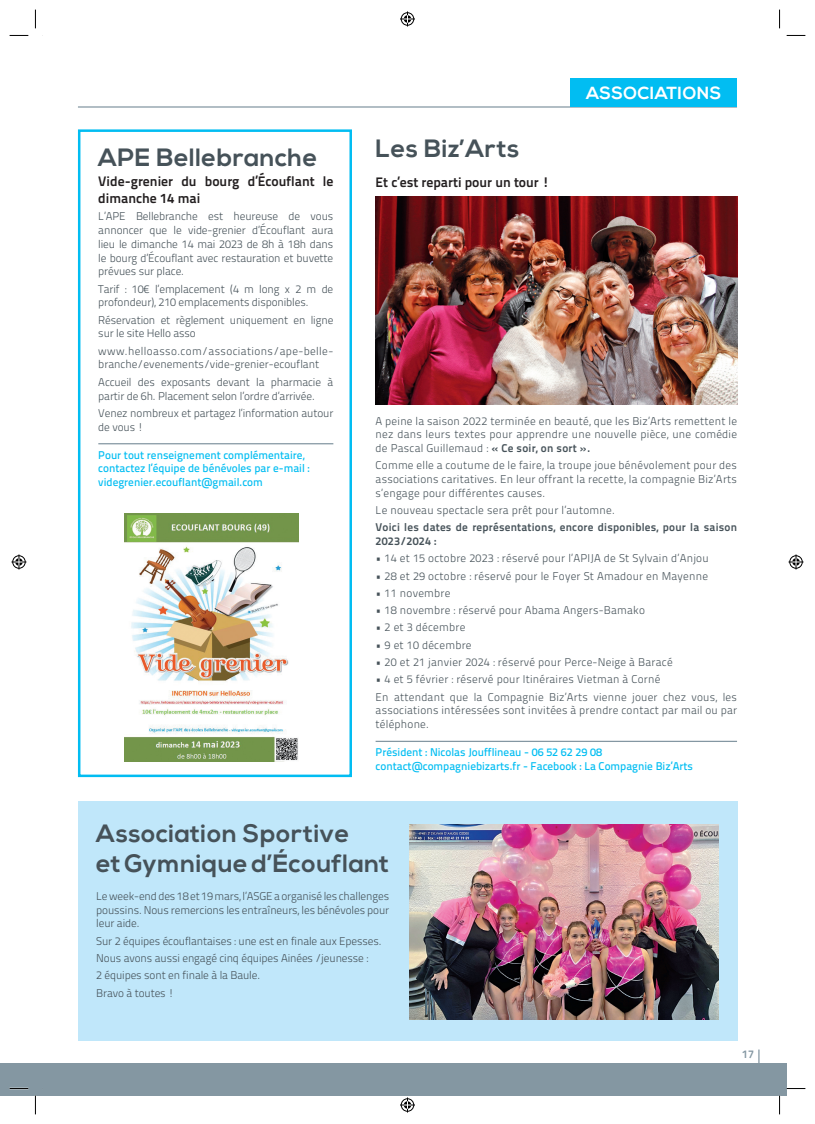
<style>
.page{position:relative;width:815px;height:1124px;background:#fff}
.page>*{position:absolute;margin:0;border:0;box-sizing:border-box;transform-origin:0 0}
.t1{font:700 25px/30px "Nexa";letter-spacing:.02em;color:#465259}
.t2{font:700 17.5px "Nexa";letter-spacing:.02em;color:#fff}
.t3{font:13.75px/16.5px "Titillium Text 22 L 800 wt";color:#231f20}
.t4{font:11.25px/13.8px "Titillium Text 22 L 250 wt";letter-spacing:.02em;color:#465259;text-align:justify}
.t5{font:11.25px/13.8px "Titillium Text 22 L 250 wt";letter-spacing:-.01em;color:#465259}
.t6{font:11.25px/13.8px "Titillium Text 22 L 600 wt";color:#01bdf2}
.t7{font:11.25px/13.8px "Titillium Text 22 L 250 wt";color:#465259}
.t8{font:11.25px/13.8px "Titillium Text 22 L 800 wt";letter-spacing:.02em;color:#465259}
.t9{font:11.25px "Titillium Text 22 L 800 wt";color:#8497a2}
.s1{font-family:"Titillium Text 22 L 800 wt"}
</style>
<div class="page">
<hr style="left:78px;top:106px;width:659px;height:2px;background:#8497a2">
<div style="left:78px;top:801px;width:659px;height:239px;background:#c0e7fa"></div>
<hr style="left:758px;top:1049px;width:2px;height:21px;background:#8497a2">
<div style="left:35px;top:1062px;width:752px;height:33px;background:#8497a2"></div>
<div style="left:570px;top:78px;width:167px;height:28px;background:#01bdf2"></div>
<hr style="left:98px;top:443px;width:235px;height:1px;background:#8497a2">
<hr style="left:376px;top:740px;width:361px;height:2px;background:#8497a2">
<div style="left:78px;top:129px;width:274px;height:648px;border:2px solid #01bdf2"></div>
<img style="left:125px;top:513px;width:173px;height:248px">
<img style="left:376px;top:197px;width:361px;height:207px">
<img style="left:410px;top:824px;width:308px;height:195px">
<div style="left:0;top:1062px;width:35px;height:33px;background:#8497a2"></div>
<svg style="left:10px;top:35px;width:19px;height:1px"></svg>
<svg style="left:787px;top:35px;width:18px;height:1px"></svg>
<svg style="left:10px;top:1087px;width:19px;height:2px"></svg>
<svg style="left:787px;top:1088px;width:18px;height:1px"></svg>
<svg style="left:35px;top:10px;width:1px;height:19px"></svg>
<svg style="left:35px;top:1095px;width:1px;height:19px"></svg>
<svg style="left:779px;top:10px;width:1px;height:19px"></svg>
<svg style="left:779px;top:1095px;width:1px;height:19px"></svg>
<svg style="left:400px;top:11px;width:15px;height:15px"></svg>
<svg style="left:400px;top:1097px;width:15px;height:15px"></svg>
<svg style="left:11px;top:554px;width:15px;height:15px"></svg>
<svg style="left:788px;top:554px;width:15px;height:15px"></svg>
<h1 class="t1" style="left:98px;top:144px;width:220px">APE Bellebranche</h1>
<p class="t3" style="left:98px;top:172px;width:237px">Vide-grenier du bourg d’Écouflant le dimanche 14 mai</p>
<p class="t4" style="left:98px;top:209px;width:237px">L’APE Bellebranche est heureuse de vous annoncer que le vide-grenier d’Écouflant aura lieu le dimanche 14 mai 2023 de 8h à 18h dans le bourg d’Écouflant avec restauration et buvette prévues sur place.</p>
<p class="t5" style="left:98px;top:281px;width:237px">Tarif : 10€ l’emplacement (4 m long x 2 m de profondeur), 210 emplacements disponibles.</p>
<p class="t5" style="left:98px;top:312px;width:237px">Réservation et règlement uniquement en ligne sur le site Hello asso</p>
<p class="t7" style="left:98px;top:343px;width:236px">www.helloasso.com/associations/ape-belle&shy;branche/evenements/vide-grenier-ecouflant</p>
<p class="t5" style="left:98px;top:374px;width:237px">Accueil des exposants devant la pharmacie à partir de 6h. Placement selon l’ordre d’arrivée.</p>
<p class="t5" style="left:98px;top:405px;width:237px">Venez nombreux et partagez l’information autour de vous !</p>
<p class="t6" style="left:98px;top:447px;width:213px">Pour tout renseignement complémentaire, contactez l’équipe de bénévoles par e-mail : videgrenier.ecouflant@gmail.com</p>
<h1 class="t1" style="left:376px;top:134px;width:145px">Les Biz’Arts</h1>
<p class="t3" style="left:376px;top:173px;width:175px">Et c’est reparti pour un tour !</p>
<h2 class="t2" style="left:586px;top:83px;width:137px">ASSOCIATIONS</h2>
<p class="t4" style="left:376px;top:413px;width:363px">A peine la saison 2022 terminée en beauté, que les Biz’Arts remettent le nez dans leurs textes pour apprendre une nouvelle pièce, une comédie de Pascal Guillemaud : <span class="s1">« Ce soir, on sort ».</span></p>
<p class="t4" style="left:376px;top:458px;width:363px">Comme elle a coutume de le faire, la troupe joue bénévolement pour des associations caritatives. En leur offrant la recette, la compagnie Biz’Arts s’engage pour différentes causes.</p>
<p class="t4" style="left:376px;top:502px;width:241px">Le nouveau spectacle sera prêt pour l’automne.</p>
<p class="t8" style="left:376px;top:519px;width:363px">Voici les dates de représentations, encore disponibles, pour la saison<br>2023/2024 :</p>
<p class="t4" style="left:376px;top:550px;width:335px">• 14 et 15 octobre 2023 : réservé pour l’APIJA de St Sylvain d’Anjou</p>
<p class="t4" style="left:376px;top:568px;width:334px">• 28 et 29 octobre : réservé pour le Foyer St Amadour en Mayenne</p>
<p class="t4" style="left:376px;top:585px;width:76px">• 11 novembre</p>
<p class="t4" style="left:376px;top:602px;width:271px">• 18 novembre : réservé pour Abama Angers-Bamako</p>
<p class="t4" style="left:376px;top:620px;width:91px">• 2 et 3 décembre</p>
<p class="t4" style="left:376px;top:637px;width:97px">• 9 et 10 décembre</p>
<p class="t4" style="left:376px;top:654px;width:299px">• 20 et 21 janvier 2024 : réservé pour Perce-Neige à Baracé</p>
<p class="t4" style="left:376px;top:670px;width:363px;line-height:17.2px">• 4 et 5 février : réservé pour Itinéraires Vietman à Corné<br>En attendant que la Compagnie Biz’Arts vienne jouer chez vous, les</p>
<p class="t4" style="left:376px;top:703px;width:363px">associations intéressées sont invitées à prendre contact par mail ou par téléphone.</p>
<p class="t6" style="left:376px;top:744px;width:319px">Président : Nicolas Joufflineau - 06 52 62 29 08 contact@compagniebizarts.fr - Facebook : La Compagnie Biz’Arts</p>
<h1 class="t1" style="left:96px;top:819px;width:294px">Association Sportive<br>et Gymnique d’Écouflant</h1>
<p class="t4" style="left:96px;top:888px;width:294px">Le week-end des 18 et 19 mars, l’ASGE a organisé les challenges poussins. Nous remercions les entraîneurs, les bénévoles pour leur aide.</p>
<p class="t5" style="left:96px;top:931px;width:287px;line-height:17.2px">Sur 2 équipes écouflantaises : une est en finale aux Epesses.<br>Nous avons aussi engagé cinq équipes Ainées /jeunesse :<br>2 équipes sont en finale à la Baule.<br>Bravo à toutes !</p>
<p class="t9" style="left:742px;top:1045px;width:13px">17</p>
</div>
